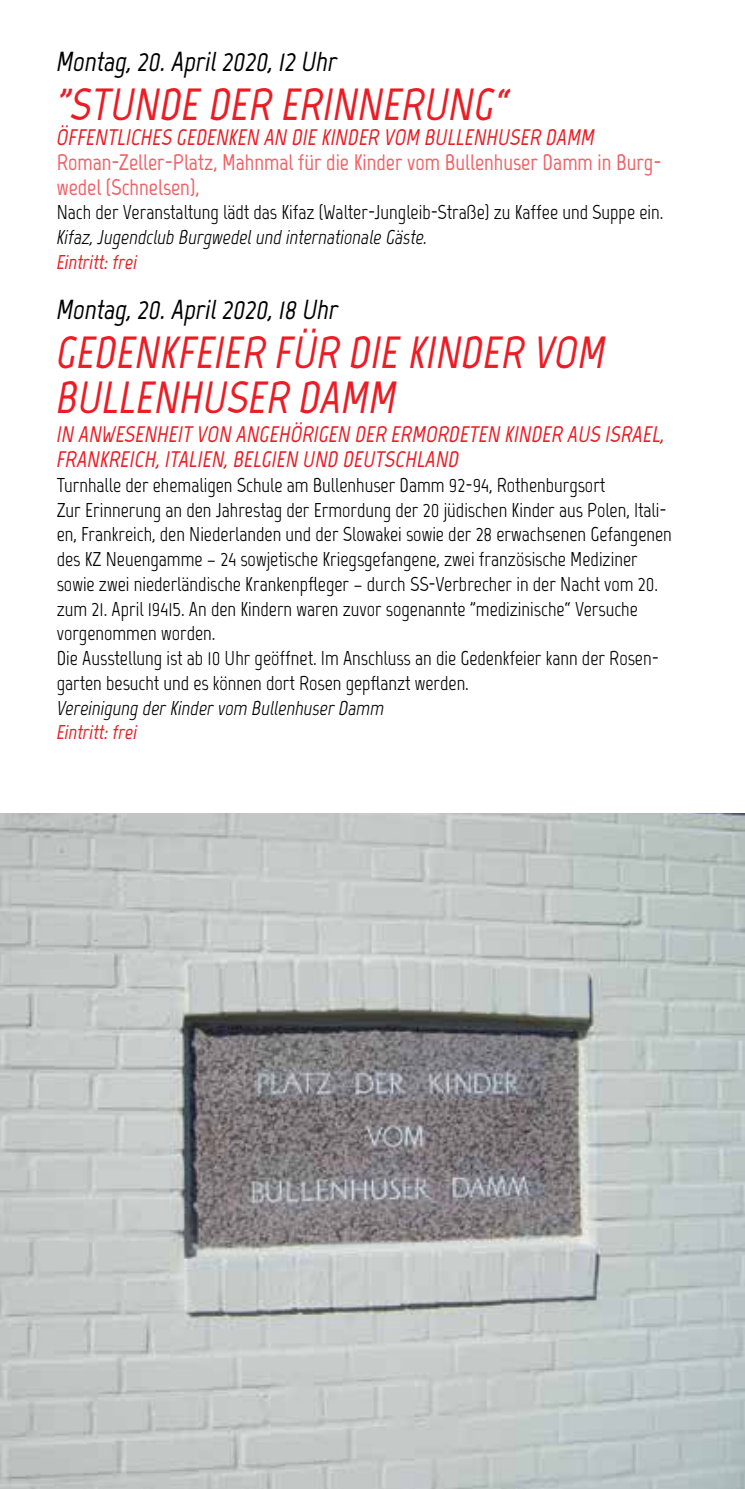
<style>
.page{position:relative;width:745px;height:1489px;background:#fff}
.page>*{position:absolute;margin:0;border:0;box-sizing:border-box;transform-origin:0 0}
.t1{font:italic 700 45px/45px "Marvel";color:#ed1c24}
.t2{font:italic 700 27.5px "Marvel";color:#000}
.t3{font:italic 700 22.5px/24.8px "Marvel";color:#ed1c24}
.t4{font:700 22.5px/24.8px "Marvel";color:#f36066}
.t5{font:20px/24.8px "Marvel";color:#000}
.t6{font:italic 20px "Marvel";color:#000}
.t7{font:italic 700 20px "Marvel";color:#ed1c24}
</style>
<div class="page">
<img style="left:0;top:813px;width:744px;height:675px">
<h2 class="t2" style="left:57px;top:45px;width:282px">Montag, 20. April 2020, 12 Uhr</h2>
<h1 class="t1" style="left:57px;top:82px;width:453px">"STUNDE DER ERINNERUNG“</h1>
<p class="t3" style="left:57px;top:125px;width:539px">ÖFFENTLICHES GEDENKEN AN DIE KINDER VOM BULLENHUSER DAMM</p>
<p class="t4" style="left:57px;top:150px;width:606px">Roman-Zeller-Platz, Mahnmal für die Kinder vom Bullenhuser Damm in Burg&shy;wedel (Schnelsen),</p>
<p class="t5" style="left:57px;top:200px;width:607px">Nach der Veranstaltung lädt das Kifaz (Walter-Jungleib-Straße) zu Kaffee und Suppe ein.</p>
<p class="t6" style="left:57px;top:225px;width:372px">Kifaz, Jugendclub Burgwedel und internationale Gäste.</p>
<p class="t7" style="left:57px;top:250px;width:82px">Eintritt: frei</p>
<h2 class="t2" style="left:57px;top:292px;width:283px">Montag, 20. April 2020, 18 Uhr</h2>
<h1 class="t1" style="left:57px;top:330px;width:550px">GEDENKFEIER FÜR DIE KINDER VOM<br>BULLENHUSER DAMM</h1>
<p class="t3" style="left:57px;top:422px;width:609px">IN ANWESENHEIT VON ANGEHÖRIGEN DER ERMORDETEN KINDER AUS ISRAEL,<br>FRANKREICH, ITALIEN, BELGIEN UND DEUTSCHLAND</p>
<p class="t5" style="left:57px;top:472px;width:616px">Turnhalle der ehemaligen Schule am Bullenhuser Damm 92-94, Rothenburgsort<br>Zur Erinnerung an den Jahrestag der Ermordung der 20 jüdischen Kinder aus Polen, Itali&shy;en, Frankreich, den Niederlanden und der Slowakei sowie der 28 erwachsenen Gefangenen des KZ Neuengamme – 24 sowjetische Kriegsgefangene, zwei französische Mediziner sowie zwei niederländische Krankenpfleger – durch SS-Verbrecher in der Nacht vom 20. zum 21. April 19415. An den Kindern waren zuvor sogenannte "medizinische“ Versuche vorgenommen worden.<br>Die Ausstellung ist ab 10 Uhr geöffnet. Im Anschluss an die Gedenkfeier kann der Rosen&shy;garten besucht und es können dort Rosen gepflanzt werden.</p>
<p class="t6" style="left:57px;top:695px;width:329px">Vereinigung der Kinder vom Bullenhuser Damm</p>
<p class="t7" style="left:57px;top:720px;width:82px">Eintritt: frei</p>
</div>
